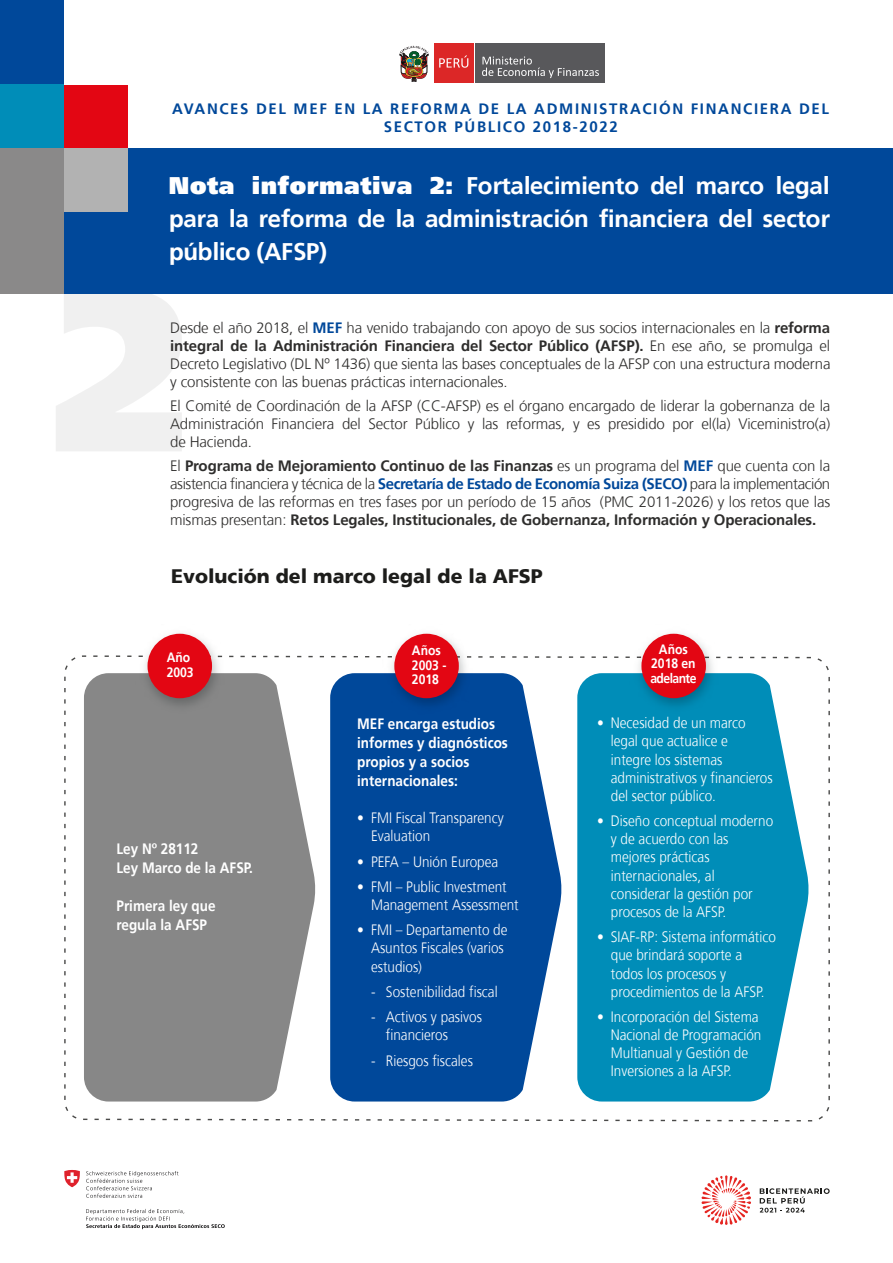
<style>
.page{position:relative;width:893px;height:1263px;background:#fff}
.page>*{position:absolute;margin:0;border:0;box-sizing:border-box;transform-origin:0 0}
.t1{font:700 24px/33px "Frutiger Linotype";letter-spacing:-.01em;color:#fff;text-align:justify}
.t2{font:900 19.5px "Frutiger";color:#1d1d1b}
.t3{font:300 15px/18px "Frutiger";letter-spacing:-.01em;color:#2e2d2c;text-align:justify}
.t4{font:300 15px/18.1px "Frutiger";color:#fff;scale:.9 1}
.t5{font:700 15px/19px "Frutiger";color:#fff;scale:.9 1}
.t6{font:700 15px/18px "Frutiger";letter-spacing:.11em;color:#00489a;text-align:center}
.t7{font:700 13.5px/14.7px "Frutiger";color:#fff;scale:.9 1}
.t8{font:700 13.5px/14.7px "Frutiger";letter-spacing:-.02em;color:#fff;text-align:center;scale:.9 1}
.s1{font-family:"Frutiger";font-weight:900}
.s2{font-weight:700;color:#00489a}
.s3{font-weight:700}
</style>
<div class="page">
<svg style="left:64px;top:655px;width:766px;height:467px"></svg>
<svg style="left:84px;top:673px;width:232px;height:428px;fill:#878787"></svg>
<svg style="left:330px;top:673px;width:232px;height:428px;fill:#00489a"></svg>
<svg style="left:577px;top:673px;width:232px;height:428px;fill:#008db8"></svg>
<img style="left:629px;top:633px;width:92px;height:83px">
<div style="left:641px;top:634px;width:65px;height:64px;background:#e30613;border-radius:50%"></div>
<img style="left:382px;top:633px;width:92px;height:83px">
<div style="left:394px;top:634px;width:65px;height:64px;background:#e30613;border-radius:50%"></div>
<img style="left:135px;top:633px;width:92px;height:83px">
<div style="left:148px;top:634px;width:64px;height:64px;background:#e30613;border-radius:50%"></div>
<svg style="left:56px;top:293px;width:126px;height:158px"></svg>
<div style="left:0;top:148px;width:893px;height:145px;background:#00489a"></div>
<div style="left:62px;top:85px;width:66px;height:63px;background:#e30613"></div>
<div style="left:62px;top:148px;width:66px;height:64px;background:#b2b2b2"></div>
<div style="left:0;top:0;width:64px;height:85px;background:#00489a"></div>
<div style="left:0;top:148px;width:64px;height:146px;background:#8a8989"></div>
<div style="left:0;top:85px;width:64px;height:63px;background:#008db8"></div>
<div style="left:434px;top:43px;width:39px;height:40px;background:#dc2727"></div>
<div style="left:476px;top:43px;width:129px;height:40px;background:#58585b"></div>
<svg style="left:400px;top:46px;width:28px;height:36px"></svg>
<svg style="left:439px;top:55px;width:29px;height:13px"></svg>
<svg style="left:482px;top:56px;width:117px;height:22px"></svg>
<svg style="left:86px;top:1171px;width:139px;height:58px"></svg>
<svg style="left:64px;top:1170px;width:16px;height:17px"></svg>
<svg style="left:701px;top:1175px;width:50px;height:50px"></svg>
<svg style="left:760px;top:1188px;width:70px;height:24px"></svg>
<p class="t6" style="left:172px;top:100px;width:658px">AVANCES DEL MEF EN LA REFORMA DE LA ADMINISTRACIÓN FINANCIERA DEL<br>SECTOR PÚBLICO 2018-2022</p>
<h1 class="t1" style="left:169px;top:169px;width:662px"><span class="s1">Nota informativa 2:</span> Fortalecimiento del marco legal para la reforma de la administración financiera del sector público (AFSP)</h1>
<p class="t3" style="left:170px;top:319px;width:662px">Desde el año 2018, el <span class="s2">MEF</span> ha venido trabajando con apoyo de sus socios internacionales en la <span class="s3">reforma integral de la Administración Financiera del Sector Público (AFSP).</span> En ese año, se promulga el Decreto Legislativo (DL Nº 1436) que sienta las bases conceptuales de la AFSP con una estructura moderna y consistente con las buenas prácticas internacionales.</p>
<p class="t3" style="left:170px;top:397px;width:662px">El Comité de Coordinación de la AFSP (CC-AFSP) es el órgano encargado de liderar la gobernanza de la Administración Financiera del Sector Público y las reformas, y es presidido por el(la) Viceministro(a) de Hacienda.</p>
<p class="t3" style="left:170px;top:457px;width:662px">El <span class="s3">Programa de Mejoramiento Continuo de las Finanzas</span> es un programa del <span class="s2">MEF</span> que cuenta con la asistencia financiera y técnica de la <span class="s2">Secretaría de Estado de Economía Suiza (SECO)</span> para la implementación progresiva de las reformas en tres fases por un período de 15 años (PMC 2011-2026) y los retos que las mismas presentan: <span class="s3">Retos Legales, Institucionales, de Gobernanza, Información y Operacionales.</span></p>
<h2 class="t2" style="left:171px;top:564px;width:373px">Evolución del marco legal de la AFSP</h2>
<p class="t7" style="left:167px;top:650px;width:32px">Año<br>2003</p>
<p class="t5" style="left:117px;top:839px;width:153px">Ley Nº 28112<br>Ley Marco de la AFSP.</p>
<p class="t5" style="left:117px;top:896px;width:112px">Primera ley que regula la AFSP</p>
<p class="t7" style="left:412px;top:643px;width:40px">Años<br>2003 -<br>2018</p>
<p class="t5" style="left:357px;top:714px;width:169px">MEF encarga estudios informes y diagnósticos propios y a socios internacionales:</p>
<p class="t4" style="left:371px;top:809px;width:149px;text-indent:-14px">• FMI Fiscal Transparency<br>Evaluation</p>
<p class="t4" style="left:357px;top:852px;width:158px">• PEFA – Unión Europea</p>
<p class="t4" style="left:371px;top:878px;width:166px;text-indent:-14px">• FMI – Public Investment<br>Management Assessment</p>
<p class="t4" style="left:371px;top:921px;width:153px;text-indent:-14px">• FMI – Departamento de<br>Asuntos Fiscales (varios estudios)</p>
<p class="t4" style="left:371px;top:983px;width:142px">- Sostenibilidad fiscal</p>
<p class="t4" style="left:386px;top:1008px;width:108px;text-indent:-15px">- Activos y pasivos financieros</p>
<p class="t4" style="left:371px;top:1051px;width:115px">- Riesgos fiscales</p>
<p class="t8" style="left:650px;top:642px;width:53px">Años<br>2018 en adelante</p>
<p class="t4" style="left:611px;top:714px;width:181px;text-indent:-14px">• Necesidad de un marco legal que actualice e<br>integre los sistemas administrativos y financieros del sector público.</p>
<p class="t4" style="left:611px;top:812px;width:182px;text-indent:-14px">• Diseño conceptual moderno y de acuerdo con las mejores prácticas internacionales, al considerar la gestión por procesos de la AFSP.</p>
<p class="t4" style="left:611px;top:928px;width:185px;text-indent:-14px">• SIAF-RP: Sistema informático que brindará soporte a todos los procesos y procedimientos de la AFSP.</p>
<p class="t4" style="left:611px;top:1008px;width:169px;text-indent:-14px">• Incorporación del Sistema<br>Nacional de Programación<br>Multianual y Gestión de<br>Inversiones a la AFSP.</p>
</div>
